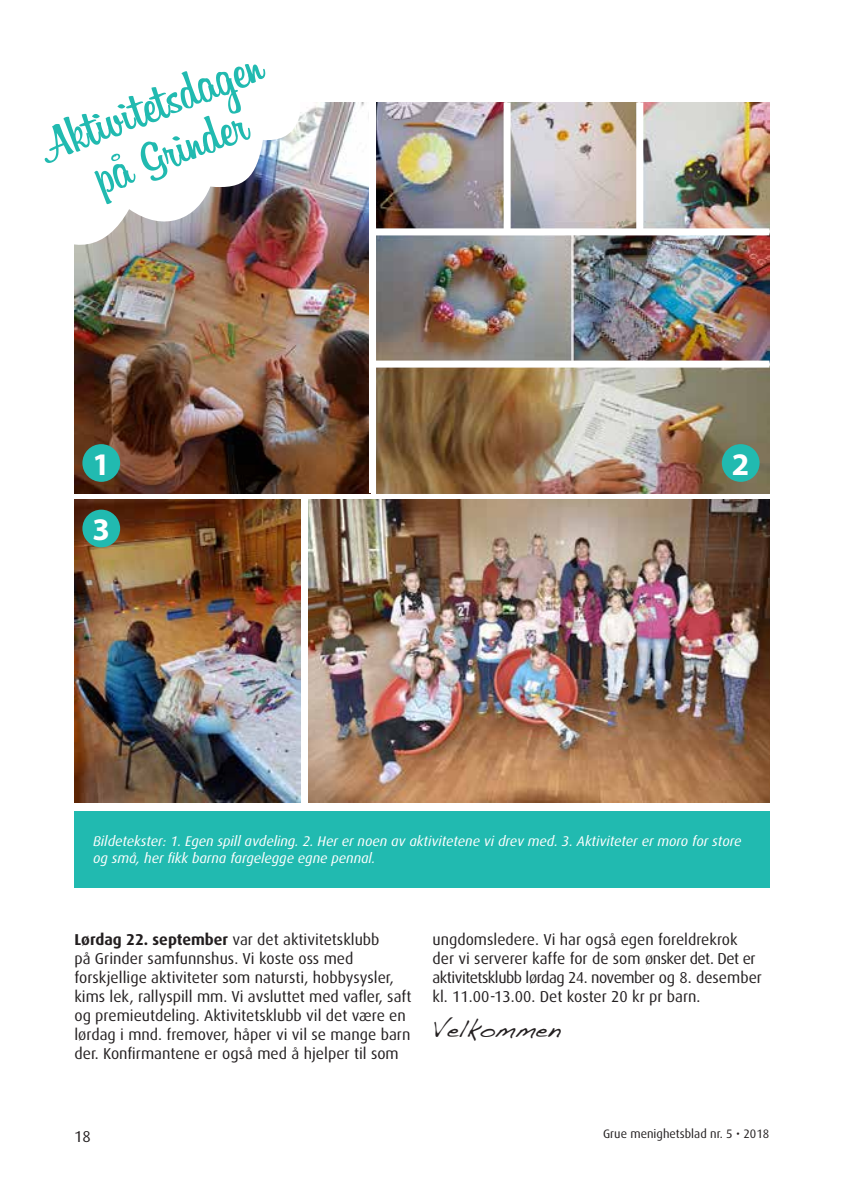
<style>
.page{position:relative;width:844px;height:1191px;background:#fff}
.page>*{position:absolute;margin:0;border:0;box-sizing:border-box;transform-origin:0 0}
.t1{font:52.5px/49.5px "Billabong";color:#21bab0;text-align:center}
.t2{font:700 31.5px "Myriad Pro";color:#fff}
.t3{font:21px "Dakota";color:#231f20}
.t4{font:15.75px/18.9px "Dax";color:#231f20}
.t5{font:italic 14px/16.8px "Dax";color:#fff}
.t6{font:12.25px "Dax";color:#231f20}
.s1{font-weight:700}
</style>
<div class="page">
<img style="left:308px;top:500px;width:461px;height:302px">
<img style="left:74px;top:102px;width:295px;height:391px">
<img style="left:376px;top:102px;width:393px;height:391px">
<img style="left:74px;top:500px;width:226px;height:302px">
<div style="left:370px;top:360px;width:399px;height:7px;background:#fff"></div>
<div style="left:370px;top:228px;width:399px;height:7px;background:#fff"></div>
<div style="left:503px;top:102px;width:7px;height:130px;background:#fff"></div>
<div style="left:636px;top:102px;width:7px;height:130px;background:#fff"></div>
<img style="left:74px;top:102px;width:230px;height:153px">
<div style="left:74px;top:811px;width:695px;height:76px;background:#21bab0"></div>
<div style="left:82px;top:444px;width:38px;height:38px;background:#21bab0;border-radius:50%"></div>
<div style="left:721px;top:444px;width:38px;height:38px;background:#21bab0;border-radius:50%"></div>
<div style="left:82px;top:509px;width:38px;height:38px;background:#21bab0;border-radius:50%"></div>
<h1 class="t1" style="left:35px;top:121px;width:232px;rotate:-21deg">Aktivitetsdagen på Grinder</h1>
<h2 class="t2" style="left:92px;top:443px;width:19px">1</h2>
<h2 class="t2" style="left:731px;top:443px;width:19px">2</h2>
<h2 class="t2" style="left:92px;top:509px;width:19px">3</h2>
<p class="t5" style="left:93px;top:832px;width:649px">Bildetekster: 1. Egen spill avdeling. 2. Her er noen av aktivitetene vi drev med. 3. Aktiviteter er moro for store og små, her fikk barna fargelegge egne pennal.</p>
<p class="t4" style="left:74px;top:930px;width:338px"><span class="s1">Lørdag 22. september</span> var det aktivitetsklubb<br>på Grinder samfunnshus. Vi koste oss med forskjellige aktiviteter som natursti, hobbysysler, kims lek, rallyspill mm. Vi avsluttet med vafler, saft og premieutdeling. Aktivitetsklubb vil det være en lørdag i mnd. fremover, håper vi vil se mange barn der. Konfirmantene er også med å hjelper til som</p>
<p class="t4" style="left:432px;top:930px;width:331px">ungdomsledere. Vi har også egen foreldrekrok der vi serverer kaffe for de som ønsker det. Det er aktivitetsklubb lørdag 24. november og 8. desember kl. 11.00-13.00. Det koster 20 kr pr barn.</p>
<h3 class="t3" style="left:432px;top:1015px;width:129px">Velkommen</h3>
<p class="t4" style="left:74px;top:1126px;width:18px">18</p>
<p class="t6" style="left:603px;top:1127px;width:168px">Grue menighetsblad nr. 5 • 2018</p>
</div>
